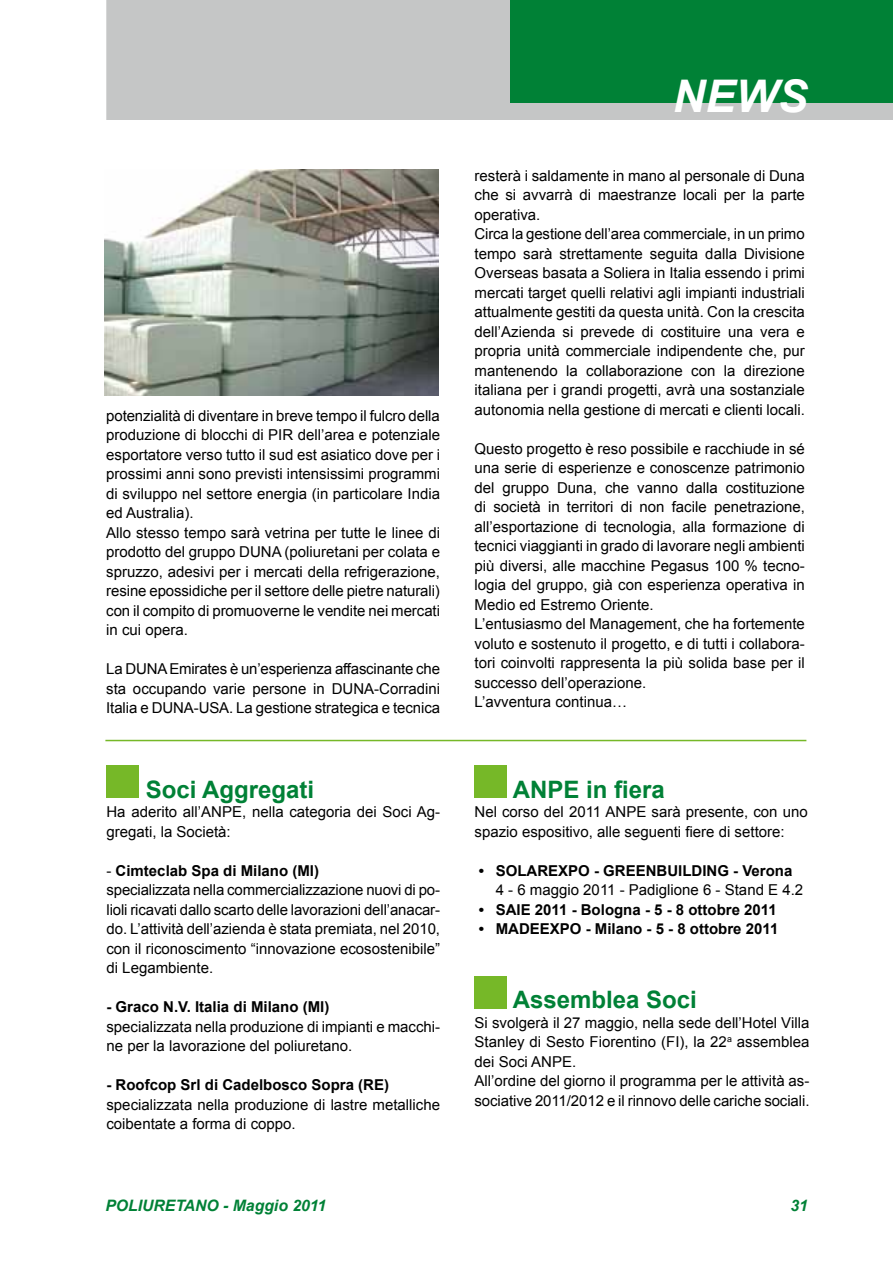
<style>
.page{position:relative;width:893px;height:1263px;background:#fff}
.page>*{position:absolute;margin:0;border:0;box-sizing:border-box;transform-origin:0 0}
.t1{font:italic 700 45px "Arial";color:#fff}
.t2{font:700 24px "Arial";color:#008136}
.t3{font:italic 700 15.75px "Arial";color:#008136}
.t4{font:15px/19.5px "Arial";color:#000}
.t5{font:700 15px "Arial";color:#000}
.s1{font-weight:700}
</style>
<div class="page">
<div style="left:106px;top:765px;width:33px;height:33px;background:#76b828"></div>
<img style="left:104px;top:170px;width:335px;height:225px">
<hr style="left:106px;top:740px;width:700px;height:1px;background:#76b828">
<div style="left:474px;top:765px;width:33px;height:33px;background:#76b828"></div>
<div style="left:474px;top:976px;width:33px;height:32px;background:#76b828"></div>
<div style="left:106px;top:0;width:787px;height:120px;background:#c5c6c6"></div>
<div style="left:510px;top:0;width:383px;height:103px;background:#008136"></div>
<p class="t4" style="left:106px;top:406px;width:335px">potenzialità di diventare in breve tempo il fulcro della produzione di blocchi di PIR dell’area e potenziale esportatore verso tutto il sud est asiatico dove per i prossimi anni sono previsti intensissimi programmi di sviluppo nel settore energia (in particolare India ed Australia).<br>Allo stesso tempo sarà vetrina per tutte le linee di prodotto del gruppo DUNA (poliuretani per colata e spruzzo, adesivi per i mercati della refrigerazione, resine epossidiche per il settore delle pietre naturali) con il compito di promuoverne le vendite nei mercati in cui opera.</p>
<p class="t4" style="left:106px;top:659px;width:335px;text-align:justify">La DUNA Emirates è un’esperienza affascinante che sta occupando varie persone in DUNA-Corradini Italia e DUNA-USA. La gestione strategica e tecnica</p>
<h2 class="t2" style="left:146px;top:773px;width:170px">Soci Aggregati</h2>
<p class="t4" style="left:106px;top:802px;width:335px">Ha aderito all’ANPE, nella categoria dei Soci Ag&shy;gregati, la Società:</p>
<p class="t4" style="left:106px;top:861px;width:335px">- <span class="s1">Cimteclab Spa di Milano (MI)<br></span>specializzata nella commercializzazione nuovi di po&shy;lioli ricavati dallo scarto delle lavorazioni dell’anacar&shy;do. L’attività dell’azienda è stata premiata, nel 2010, con il riconoscimento “innovazione ecosostenibile” di Legambiente.</p>
<p class="t5" style="left:106px;top:997px;width:224px">- Graco N.V. Italia di Milano (MI)</p>
<p class="t4" style="left:106px;top:1017px;width:335px">specializzata nella produzione di impianti e macchi&shy;ne per la lavorazione del poliuretano.</p>
<p class="t5" style="left:106px;top:1075px;width:284px">- Roofcop Srl di Cadelbosco Sopra (RE)</p>
<p class="t4" style="left:106px;top:1095px;width:335px">specializzata nella produzione di lastre metalliche coibentate a forma di coppo.</p>
<h1 class="t1" style="left:673px;top:67px;width:137px">NEWS</h1>
<p class="t4" style="left:474px;top:166px;width:332px">resterà i saldamente in mano al personale di Duna che si avvarrà di maestranze locali per la parte operativa.<br>Circa la gestione dell’area commerciale, in un primo tempo sarà strettamente seguita dalla Divisione Overseas basata a Soliera in Italia essendo i primi mercati target quelli relativi agli impianti industriali attualmente gestiti da questa unità. Con la crescita dell’Azienda si prevede di costituire una vera e propria unità commerciale indipendente che, pur mantenendo la collaborazione con la direzione italiana per i grandi progetti, avrà una sostanziale autonomia nella gestione di mercati e clienti locali.</p>
<p class="t4" style="left:474px;top:439px;width:332px">Questo progetto è reso possibile e racchiude in sé una serie di esperienze e conoscenze patrimonio del gruppo Duna, che vanno dalla costituzione di società in territori di non facile penetrazione, all’esportazione di tecnologia, alla formazione di tecnici viaggianti in grado di lavorare negli ambienti più diversi, alle macchine Pegasus 100 % tecno&shy;logia del gruppo, già con esperienza operativa in Medio ed Estremo Oriente.<br>L’entusiasmo del Management, che ha fortemente voluto e sostenuto il progetto, e di tutti i collabora&shy;tori coinvolti rappresenta la più solida base per il successo dell’operazione.<br>L’avventura continua…</p>
<h2 class="t2" style="left:513px;top:773px;width:154px">ANPE in fiera</h2>
<p class="t4" style="left:474px;top:802px;width:335px">Nel corso del 2011 ANPE sarà presente, con uno spazio espositivo, alle seguenti fiere di settore:</p>
<p class="t5" style="left:479px;top:860px;width:315px">• SOLAREXPO - GREENBUILDING - Verona</p>
<p class="t4" style="left:496px;top:880px;width:309px">4 - 6 maggio 2011 - Padiglione 6 - Stand E 4.2</p>
<p class="t5" style="left:479px;top:899px;width:299px">• SAIE 2011 - Bologna - 5 - 8 ottobre 2011</p>
<p class="t5" style="left:479px;top:919px;width:301px">• MADEEXPO - Milano - 5 - 8 ottobre 2011</p>
<h2 class="t2" style="left:513px;top:984px;width:186px">Assemblea Soci</h2>
<p class="t4" style="left:474px;top:1013px;width:336px">Si svolgerà il 27 maggio, nella sede dell’Hotel Villa Stanley di Sesto Fiorentino (FI), la 22<sup>a</sup> assemblea dei Soci ANPE.<br>All’ordine del giorno il programma per le attività as&shy;sociative 2011/2012 e il rinnovo delle cariche sociali.</p>
<p class="t3" style="left:105px;top:1195px;width:222px">POLIURETANO - Maggio 2011</p>
<p class="t3" style="left:790px;top:1195px;width:19px">31</p>
</div>
